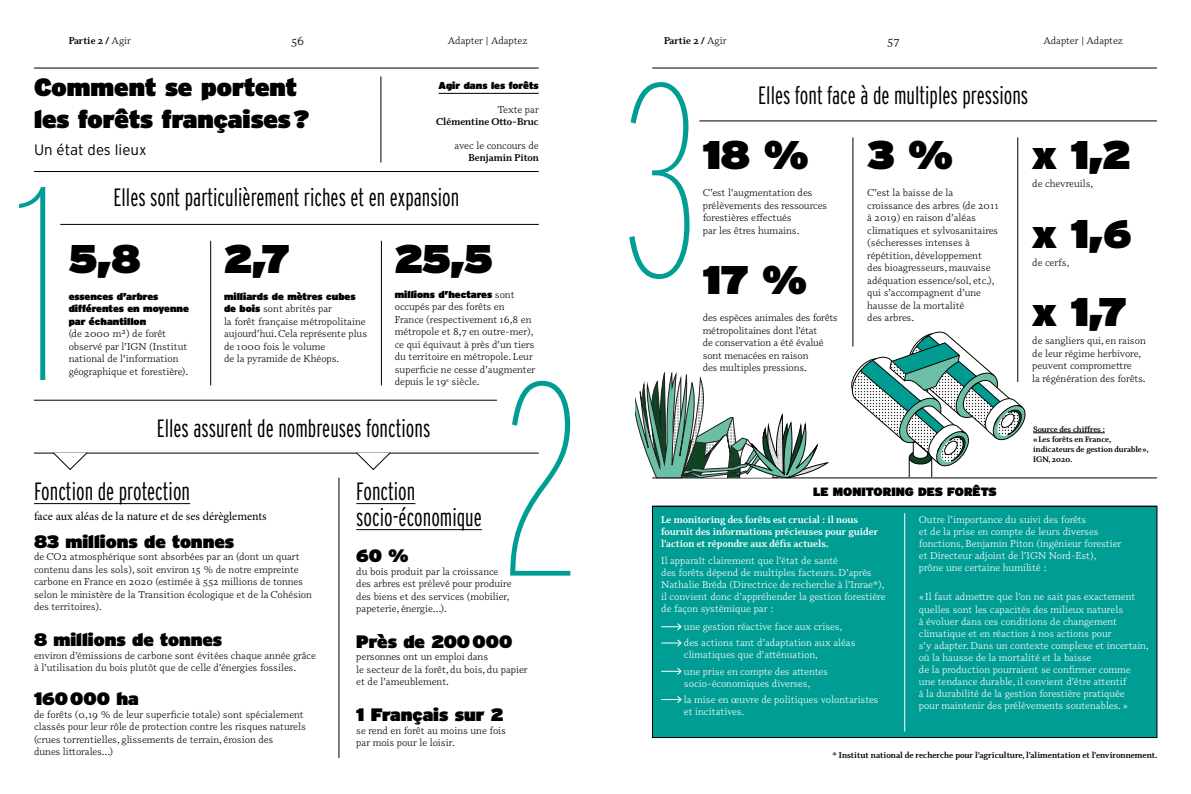
<style>
.page{position:relative;width:1191px;height:794px;background:#fff}
.page>*{position:absolute;margin:0;border:0;box-sizing:border-box;transform-origin:0 0}
.t1{font:100 275px "Interstate Compressed";color:#009d94}
.t2{font:900 40px "Interstate";color:#000}
.t3{font:300 25px/26px "Interstate Compressed";color:#000}
.t4{font:900 25px/32px "Interstate";color:#000}
.t5{font:900 18px "Interstate";color:#000}
.t6{font:300 15px "Interstate";color:#000}
.t7{font:12px "Minion Pro";color:#000}
.t8{font:900 12px "Interstate";color:#000}
.t9{font:12px "Odile";color:#000}
.t10{font:10px/12.5px "Odile";color:#000}
.t11{font:10px/12px "Odile";color:#fff}
.t12{font:700 10px/12px "Odile";color:#fff}
.t13{font:900 10px/12.5px "Interstate";color:#000}
.t14{font:700 10px "Odile";color:#000}
.t15{font:700 8.5px "Odile";color:#000}
.t16{font:700 8px/10px "Odile";color:#000}
.s1{font-weight:400}
.s2{font-family:"Interstate";font-weight:900}
.s3{font-family:"Odile";font-weight:400}
</style>
<div class="page">
<svg style="left:851px;top:331px;width:175px;height:146px"></svg>
<hr style="left:852px;top:137px;width:1px;height:209px;background:#000">
<div style="left:652px;top:506px;width:505px;height:231px;background:#009d94"></div>
<svg style="left:661px;top:623px;width:20px;height:7px"></svg>
<svg style="left:661px;top:639px;width:20px;height:8px"></svg>
<svg style="left:661px;top:667px;width:20px;height:8px"></svg>
<svg style="left:661px;top:696px;width:20px;height:7px"></svg>
<div style="left:652px;top:506px;width:505px;height:232px;border:1px solid #000"></div>
<hr style="left:210px;top:241px;width:1px;height:144px;background:#000">
<hr style="left:381px;top:241px;width:1px;height:144px;background:#000">
<hr style="left:1017px;top:137px;width:1px;height:245px;background:#000">
<hr style="left:60px;top:224px;width:479px;height:1px;background:#000">
<hr style="left:699px;top:121px;width:458px;height:1px;background:#000">
<hr style="left:34px;top:453px;width:505px;height:1px;background:#000">
<hr style="left:339px;top:477px;width:1px;height:281px;background:#000">
<hr style="left:34px;top:400px;width:463px;height:1px;background:#000">
<hr style="left:438px;top:93px;width:101px;height:1px;background:#000">
<hr style="left:34px;top:68px;width:505px;height:1px;background:#000">
<hr style="left:381px;top:76px;width:1px;height:86px;background:#000">
<hr style="left:34px;top:171px;width:505px;height:1px;background:#000">
<hr style="left:652px;top:68px;width:505px;height:1px;background:#000">
<hr style="left:34px;top:503px;width:156px;height:1px;background:#000">
<hr style="left:356px;top:503px;width:59px;height:1px;background:#000">
<hr style="left:356px;top:529px;width:126px;height:1px;background:#000">
<hr style="left:652px;top:506px;width:505px;height:1px;background:#000">
<hr style="left:652px;top:477px;width:505px;height:1px;background:#000">
<hr style="left:904px;top:513px;width:1px;height:218px;background:#fff">
<svg style="left:53px;top:452px;width:35px;height:18px"></svg>
<svg style="left:356px;top:452px;width:35px;height:18px"></svg>
<svg style="left:635px;top:372px;width:192px;height:107px"></svg>
<hr style="left:1033px;top:432px;width:71px;height:1px;background:#000">
<p class="t9" style="left:291px;top:33px;width:15px">56</p>
<p class="t10" style="left:448px;top:34px;width:81px">Adapter | Adaptez</p>
<p class="t9" style="left:887px;top:33px;width:14px">57</p>
<p class="t10" style="left:1043px;top:34px;width:81px">Adapter | Adaptez</p>
<p class="t14" style="left:69px;top:34px;width:64px">Partie 2 / <span class="s1">Agir</span></p>
<p class="t14" style="left:664px;top:34px;width:64px">Partie 2 / <span class="s1">Agir</span></p>
<h3 class="t4" style="left:34px;top:71px;width:277px">Comment se portent les forêts françaises?</h3>
<h3 class="t6" style="left:34px;top:142px;width:114px">Un état des lieux</h3>
<p class="t13" style="left:438px;top:79px;width:102px">Agir dans les forêts</p>
<p class="t10" style="left:497px;top:103px;width:43px">Texte par</p>
<p class="t14" style="left:436px;top:115px;width:104px">Clémentine Otto-Bruc</p>
<p class="t10" style="left:454px;top:139px;width:86px">avec le concours de</p>
<p class="t14" style="left:468px;top:151px;width:72px">Benjamin Piton</p>
<h1 class="t1" style="left:17px;top:129px;width:50px">1</h1>
<h3 class="t3" style="left:114px;top:184px;width:347px">Elles sont particulièrement riches et en expansion</h3>
<h2 class="t2" style="left:224px;top:234px;width:67px">2,7</h2>
<p class="t13" style="left:224px;top:290px;width:133px">milliards de mètres cubes</p>
<p class="t10" style="left:224px;top:302px;width:145px"><span class="s2">de bois</span> sont abrités par<br>la forêt française métropolitaine aujourd’hui. Cela représente plus de 1 000 fois le volume<br>de la pyramide de Khéops.</p>
<h2 class="t2" style="left:69px;top:234px;width:74px">5,8</h2>
<p class="t13" style="left:69px;top:290px;width:122px">essences d’arbres différentes en moyenne par échantillon</p>
<p class="t10" style="left:69px;top:327px;width:121px">(de 2000 m²) de forêt observé par l’IGN (Institut national de l’information géographique et forestière).</p>
<h2 class="t2" style="left:395px;top:234px;width:99px">25,5</h2>
<p class="t13" style="left:395px;top:288px;width:121px">millions d’hectares <span class="s3">sont</span></p>
<p class="t10" style="left:395px;top:300px;width:142px">occupés par des forêts en<br>France (respectivement 16,8 en métropole et 8,7 en outre-mer), ce qui équivaut à près d’un tiers du territoire en métropole. Leur superficie ne cesse d’augmenter depuis le 19<sup>e</sup> siècle.</p>
<h1 class="t1" style="left:502px;top:325px;width:79px">2</h1>
<h3 class="t3" style="left:157px;top:414px;width:275px">Elles assurent de nombreuses fonctions</h3>
<h3 class="t3" style="left:34px;top:478px;width:158px">Fonction de protection</h3>
<p class="t7" style="left:34px;top:508px;width:234px">face aux aléas de la nature et de ses dérèglements</p>
<h3 class="t5" style="left:34px;top:530px;width:202px">83 millions de tonnes</h3>
<p class="t10" style="left:34px;top:550px;width:279px">de CO2 atmosphérique sont absorbées par an (dont un quart contenu dans les sols), soit environ 15 % de notre empreinte carbone en France en 2020 (estimée à 552 millions de tonnes selon le ministère de la Transition écologique et de la Cohésion des territoires).</p>
<h3 class="t5" style="left:34px;top:628px;width:190px">8 millions de tonnes</h3>
<p class="t10" style="left:34px;top:648px;width:283px">environ d’émissions de carbone sont évitées chaque année grâce à l’utilisation du bois plutôt que de celle d’énergies fossiles.</p>
<h3 class="t5" style="left:34px;top:687px;width:106px">160000 ha</h3>
<p class="t10" style="left:34px;top:707px;width:273px">de forêts (0,19 % de leur superficie totale) sont spécialement classés pour leur rôle de protection contre les risques naturels (crues torrentielles, glissements de terrain, érosion des<br>dunes littorales…)</p>
<h3 class="t3" style="left:356px;top:478px;width:127px">Fonction socio-économique</h3>
<h3 class="t5" style="left:356px;top:544px;width:54px">60 %</h3>
<p class="t10" style="left:356px;top:564px;width:157px">du bois produit par la croissance des arbres est prélevé pour produire des biens et des services (mobilier, papeterie, énergie…).</p>
<h3 class="t5" style="left:356px;top:630px;width:158px">Près de 200000</h3>
<p class="t10" style="left:356px;top:650px;width:173px">personnes ont un emploi dans<br>le secteur de la forêt, du bois, du papier et de l’ameublement.</p>
<h3 class="t5" style="left:356px;top:703px;width:149px">1 Français sur 2</h3>
<p class="t10" style="left:356px;top:723px;width:151px">se rend en forêt au moins une fois par mois pour le loisir.</p>
<h1 class="t1" style="left:624px;top:26px;width:77px">3</h1>
<h3 class="t3" style="left:758px;top:82px;width:271px">Elles font face à de multiples pressions</h3>
<h2 class="t2" style="left:702px;top:130px;width:107px">18 %</h2>
<p class="t10" style="left:702px;top:186px;width:126px">C’est l’augmentation des prélèvements des ressources forestières effectués<br>par les êtres humains.</p>
<h2 class="t2" style="left:702px;top:255px;width:106px">17 %</h2>
<p class="t10" style="left:702px;top:311px;width:136px">des espèces animales des forêts métropolitaines dont l’état<br>de conservation a été évalué sont menacées en raison<br>des multiples pressions.</p>
<h2 class="t2" style="left:867px;top:130px;width:87px">3 %</h2>
<p class="t10" style="left:867px;top:186px;width:133px">C’est la baisse de la croissance des arbres (de 2011 à 2019) en raison d’aléas climatiques et sylvosanitaires (sécheresses intenses à répétition, développement des bioagresseurs, mauvaise adéquation essence/sol, etc.), qui s’accompagnent d’une hausse de la mortalité<br>des arbres.</p>
<h2 class="t2" style="left:1032px;top:130px;width:100px">x 1,2</h2>
<p class="t10" style="left:1032px;top:177px;width:63px">de chevreuils,</p>
<h2 class="t2" style="left:1032px;top:209px;width:100px">x 1,6</h2>
<p class="t10" style="left:1032px;top:256px;width:39px">de cerfs,</p>
<h2 class="t2" style="left:1032px;top:287px;width:96px">x 1,7</h2>
<p class="t10" style="left:1032px;top:334px;width:115px">de sangliers qui, en raison de leur régime herbivore, peuvent compromettre<br>la régénération des forêts.</p>
<p class="t8" style="left:813px;top:484px;width:185px">LE MONITORING DES FORÊTS</p>
<p class="t16" style="left:1033px;top:424px;width:117px">Source des chiffres :<br>« Les forêts en France, indicateurs de gestion durable »,<br>IGN, 2020.</p>
<p class="t12" style="left:661px;top:513px;width:218px">Le monitoring des forêts est crucial : il nous fournit des informations précieuses pour guider l’action et répondre aux défis actuels.</p>
<p class="t11" style="left:661px;top:555px;width:226px">Il apparaît clairement que l’état de santé<br>des forêts dépend de multiples facteurs. D’après Nathalie Bréda (Directrice de recherche à l’Inrae*), il convient donc d’appréhender la gestion forestière de façon systémique par :</p>
<p class="t11" style="left:684px;top:618px;width:173px;line-height:16.3px">une gestion réactive face aux crises, des actions tant d’adaptation aux aléas</p>
<p class="t11" style="left:684px;top:646px;width:145px;line-height:16.3px">climatiques que d’atténuation, une prise en compte des attentes</p>
<p class="t11" style="left:684px;top:675px;width:196px;line-height:16.3px">socio-économiques diverses,<br>la mise en œuvre de politiques volontaristes</p>
<p class="t11" style="left:684px;top:705px;width:62px">et incitatives.</p>
<p class="t11" style="left:919px;top:513px;width:204px">Outre l’importance du suivi des forêts<br>et de la prise en compte de leurs diverses fonctions, Benjamin Piton (ingénieur forestier et Directeur adjoint de l’IGN Nord-Est), prône une certaine humilité :</p>
<p class="t11" style="left:919px;top:591px;width:231px">« Il faut admettre que l’on ne sait pas exactement quelles sont les capacités des milieux naturels<br>à évoluer dans ces conditions de changement climatique et en réaction à nos actions pour<br>s’y adapter. Dans un contexte complexe et incertain, où la hausse de la mortalité et la baisse<br>de la production pourraient se confirmer comme une tendance durable, il convient d’être attentif<br>à la durabilité de la gestion forestière pratiquée<br>pour maintenir des prélèvements soutenables. »</p>
<p class="t15" style="left:832px;top:749px;width:326px">* Institut national de recherche pour l’agriculture, l’alimentation et l’environnement.</p>
</div>
